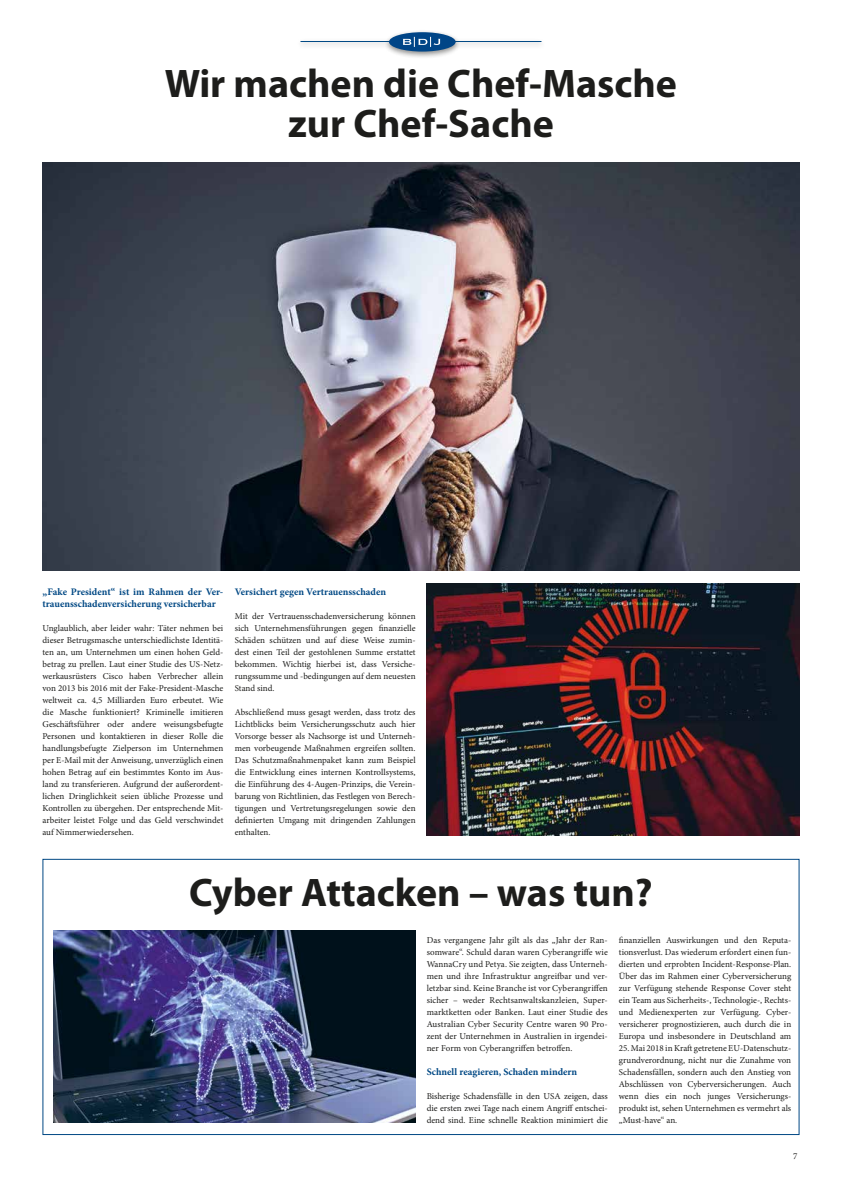
<style>
.page{position:relative;width:842px;height:1191px;background:#fff}
.page>*{position:absolute;margin:0;border:0;box-sizing:border-box;transform-origin:0 0}
.t1{font:700 40px/40px "Myriad Pro";color:#1d1d1b;text-align:center}
.t2{font:700 10px/12px "Minion Pro";color:#004884}
.t3{font:9px/12px "Minion Pro";color:#1d1d1b;text-align:justify}
</style>
<div class="page">
<img style="left:43px;top:162px;width:756px;height:409px">
<img style="left:427px;top:583px;width:372px;height:252px">
<img style="left:53px;top:931px;width:363px;height:192px">
<div style="left:296px;top:38px;width:250px;height:12px;background:#f7f7f7"></div>
<hr style="left:300px;top:41px;width:241px;height:1px;background:#004884">
<div style="left:384px;top:29px;width:77px;height:30px;background:#1d1d1b;opacity:.5"></div>
<div style="left:389px;top:32px;width:67px;height:20px;background:#004587;border-radius:50%"></div>
<svg style="left:403px;top:37px;width:37px;height:10px"></svg>
<h1 class="t1" style="left:165px;top:64px;width:514px">Wir machen die Chef-Masche zur Chef-Sache</h1>
<p class="t2" style="left:43px;top:585px;width:182px">„Fake President“ ist im Rahmen der Ver&shy;trauensschadenversicherung versicherbar</p>
<p class="t3" style="left:43px;top:622px;width:182px">Unglaublich, aber leider wahr: Täter nehmen bei dieser Betrugsmasche unterschiedlichste Identitä&shy;ten an, um Unternehmen um einen hohen Geld&shy;betrag zu prellen. Laut einer Studie des US-Netz&shy;werkausrüsters Cisco haben Verbrecher allein von 2013 bis 2016 mit der Fake-President-Masche weltweit ca. 4,5 Milliarden Euro erbeutet. Wie die Masche funktioniert? Kriminelle imitieren Geschäftsführer oder andere weisungsbefugte Personen und kontaktieren in dieser Rolle die handlungsbefugte Zielperson im Unternehmen per E-Mail mit der Anweisung, unverzüglich einen hohen Betrag auf ein bestimmtes Konto im Aus&shy;land zu transferieren. Aufgrund der außerordent&shy;lichen Dringlichkeit seien übliche Prozesse und Kontrollen zu übergehen. Der entsprechende Mit&shy;arbeiter leistet Folge und das Geld verschwindet auf Nimmerwiedersehen.</p>
<p class="t2" style="left:235px;top:585px;width:153px">Versichert gegen Vertrauensschaden</p>
<p class="t3" style="left:235px;top:610px;width:182px">Mit der Vertrauensschadenversicherung können sich Unternehmensführungen gegen finanzielle Schäden schützen und auf diese Weise zumin&shy;dest einen Teil der gestohlenen Summe erstattet bekommen. Wichtig hierbei ist, dass Versiche&shy;rungssumme und -bedingungen auf dem neuesten Stand sind.</p>
<p class="t3" style="left:235px;top:706px;width:182px">Abschließend muss gesagt werden, dass trotz des Lichtblicks beim Versicherungsschutz auch hier Vorsorge besser als Nachsorge ist und Unterneh&shy;men vorbeugende Maßnahmen ergreifen sollten.<br>Das Schutzmaßnahmenpaket kann zum Beispiel die Entwicklung eines internen Kontrollsystems, die Einführung des 4-Augen-Prinzips, die Verein&shy;barung von Richtlinien, das Festlegen von Berech&shy;tigungen und Vertretungsregelungen sowie den definierten Umgang mit dringenden Zahlungen enthalten.</p>
<h1 class="t1" style="left:189px;top:872px;width:465px">Cyber Attacken – was tun?</h1>
<p class="t3" style="left:619px;top:934px;width:174px">finanziellen Auswirkungen und den Reputa&shy;tionsverlust. Das wiederum erfordert einen fun&shy;dierten und erprobten Incident-Response-Plan.<br>Über das im Rahmen einer Cyberversicherung zur Verfügung stehende Response Cover steht ein Team aus Sicherheits-, Technologie-, Rechts&shy;und Medienexperten zur Verfügung. Cyber&shy;versicherer prognostizieren, auch durch die in Europa und insbesondere in Deutschland am</p>
<p class="t3" style="left:619px;top:1042px;width:174px">25. Mai 2018 in Kraft getretene EU-Datenschutz&shy;grundverordnung, nicht nur die Zunahme von Schadensfällen, sondern auch den Anstieg von Abschlüssen von Cyberversicherungen. Auch wenn dies ein noch junges Versicherungs&shy;produkt ist, sehen Unternehmen es vermehrt als „Must-have“ an.</p>
<p class="t3" style="left:427px;top:934px;width:183px">Das vergangene Jahr gilt als das „Jahr der Ran&shy;somware“. Schuld daran waren Cyberangriffe wie WannaCry und Petya. Sie zeigten, dass Unterneh&shy;men und ihre Infrastruktur angreifbar und ver&shy;letzbar sind. Keine Branche ist vor Cyberangriffen sicher – weder Rechtsanwaltskanzleien, Super&shy;marktketten oder Banken. Laut einer Studie des Australian Cyber Security Centre waren 90 Pro&shy;zent der Unternehmen in Australien in irgendei&shy;ner Form von Cyberangriffen betroffen.</p>
<p class="t2" style="left:427px;top:1065px;width:152px">Schnell reagieren, Schaden mindern</p>
<p class="t3" style="left:427px;top:1090px;width:183px">Bisherige Schadensfälle in den USA zeigen, dass die ersten zwei Tage nach einem Angriff entschei&shy;dend sind. Eine schnelle Reaktion minimiert die</p>
<p class="t3" style="left:793px;top:1150px;width:6px">7</p>
</div>
